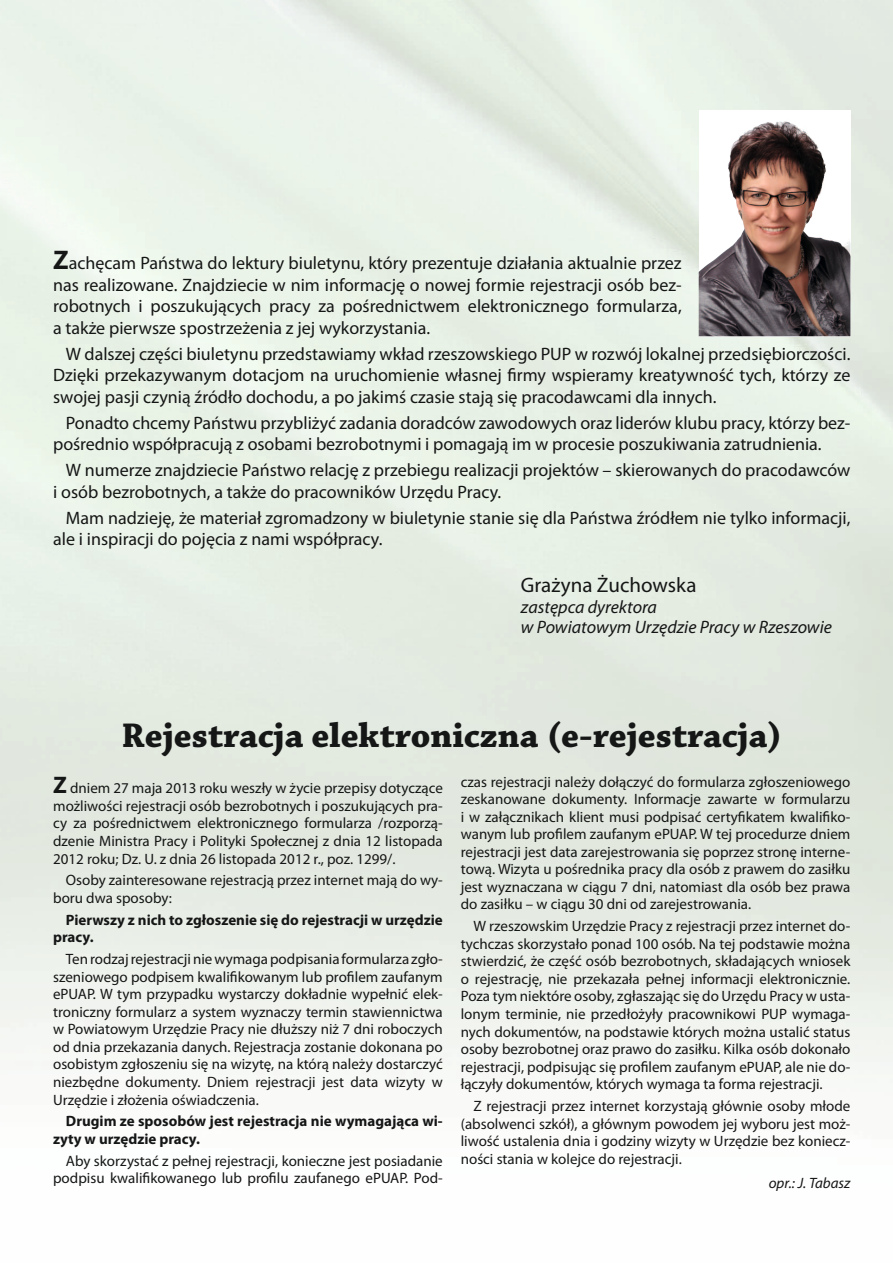
<style>
.page{position:relative;width:893px;height:1263px;background:#fff}
.page>*{position:absolute;margin:0;border:0;box-sizing:border-box;transform-origin:0 0}
.t1{font:700 36px "Chaparral Pro";color:#151616}
.t2{font:21px "Myriad Pro";color:#151616}
.t3{font:18px/21.6px "Myriad Pro";color:#151616}
.t4{font:italic 18px/20.7px "Myriad Pro";color:#151616}
.t5{font:15px/17.5px "Myriad Pro";color:#151616;text-align:justify}
.t6{font:700 15px/17.5px "Myriad Pro";color:#151616}
.t7{font:italic 15px "Myriad Pro";color:#151616}
.s1{font-weight:700;font-size:27px}
.s2{font-weight:700;font-size:24px}
</style>
<div class="page">
<svg style="left:699px;top:122px;width:151px;height:214px"></svg>
<svg style="left:775px;top:121px;width:13px;height:4px"></svg>
<p class="t3" style="left:53px;top:252px;width:630px;text-align:justify"><span class="s1">Z</span>achęcam Państwa do lektury biuletynu, który prezentuje działania aktualnie przez nas realizowane. Znajdziecie w nim informację o nowej formie rejestracji osób bez&shy;robotnych i poszukujących pracy za pośrednictwem elektronicznego formularza, a także pierwsze spostrzeżenia z jej wykorzystania.</p>
<p class="t3" style="left:53px;top:342px;width:799px;text-align:justify;text-indent:13px">W dalszej części biuletynu przedstawiamy wkład rzeszowskiego PUP w rozwój lokalnej przedsiębiorczości.<br>Dzięki przekazywanym dotacjom na uruchomienie własnej firmy wspieramy kreatywność tych, którzy ze swojej pasji czynią źródło dochodu, a po jakimś czasie stają się pracodawcami dla innych.</p>
<p class="t3" style="left:53px;top:412px;width:799px;text-indent:13px">Ponadto chcemy Państwu przybliżyć zadania doradców zawodowych oraz liderów klubu pracy, którzy bez&shy;pośrednio współpracują z osobami bezrobotnymi i pomagają im w procesie poszukiwania zatrudnienia.</p>
<p class="t3" style="left:53px;top:459px;width:799px;text-indent:13px">W numerze znajdziecie Państwo relację z przebiegu realizacji projektów – skierowanych do pracodawców i osób bezrobotnych, a także do pracowników Urzędu Pracy.</p>
<p class="t3" style="left:53px;top:506px;width:799px;text-indent:13px">Mam nadzieję, że materiał zgromadzony w biuletynie stanie się dla Państwa źródłem nie tylko informacji, ale i inspiracji do pojęcia z nami współpracy.</p>
<h2 class="t2" style="left:521px;top:572px;width:177px">Grażyna Żuchowska</h2>
<p class="t4" style="left:521px;top:596px;width:313px">zastępca dyrektora<br>w Powiatowym Urzędzie Pracy w Rzeszowie</p>
<h1 class="t1" style="left:122px;top:714px;width:662px">Rejestracja elektroniczna (e-rejestracja)</h1>
<p class="t5" style="left:53px;top:779px;width:391px"><span class="s2">Z</span> dniem 27 maja 2013 roku weszły w życie przepisy dotyczące możliwości rejestracji osób bezrobotnych i poszukujących pra&shy;cy za pośrednictwem elektronicznego formularza /rozporzą&shy;dzenie Ministra Pracy i Polityki Społecznej z dnia 12 listopada 2012 roku; Dz. U. z dnia 26 listopada 2012 r., poz. 1299/.</p>
<p class="t5" style="left:53px;top:871px;width:391px;text-indent:13px">Osoby zainteresowane rejestracją przez internet mają do wy&shy;boru dwa sposoby:</p>
<p class="t6" style="left:53px;top:910px;width:391px;text-indent:13px">Pierwszy z nich to zgłoszenie się do rejestracji w urzędzie pracy.</p>
<p class="t5" style="left:53px;top:950px;width:391px;text-indent:13px">Ten rodzaj rejestracji nie wymaga podpisania formularza zgło&shy;szeniowego podpisem kwalifikowanym lub profilem zaufanym ePUAP. W tym przypadku wystarczy dokładnie wypełnić elek&shy;troniczny formularz a system wyznaczy termin stawiennictwa w Powiatowym Urzędzie Pracy nie dłuższy niż 7 dni roboczych od dnia przekazania danych. Rejestracja zostanie dokonana po osobistym zgłoszeniu się na wizytę, na którą należy dostarczyć niezbędne dokumenty. Dniem rejestracji jest data wizyty w Urzędzie i złożenia oświadczenia.</p>
<p class="t6" style="left:53px;top:1112px;width:391px;text-indent:13px">Drugim ze sposobów jest rejestracja nie wymagająca wi&shy;zyty w urzędzie pracy.</p>
<p class="t5" style="left:53px;top:1151px;width:391px;text-align:right">Aby skorzystać z pełnej rejestracji, konieczne jest posiadanie podpisu kwalifikowanego lub profilu zaufanego ePUAP. Pod-</p>
<p class="t5" style="left:461px;top:772px;width:391px">czas rejestracji należy dołączyć do formularza zgłoszeniowego zeskanowane dokumenty. Informacje zawarte w formularzu i w załącznikach klient musi podpisać certyfikatem kwalifiko&shy;wanym lub profilem zaufanym ePUAP. W tej procedurze dniem rejestracji jest data zarejestrowania się poprzez stronę interne&shy;tową. Wizyta u pośrednika pracy dla osób z prawem do zasiłku jest wyznaczana w ciągu 7 dni, natomiast dla osób bez prawa do zasiłku – w ciągu 30 dni od zarejestrowania.</p>
<p class="t5" style="left:461px;top:917px;width:391px;text-indent:13px">W rzeszowskim Urzędzie Pracy z rejestracji przez internet do&shy;tychczas skorzystało ponad 100 osób. Na tej podstawie można stwierdzić, że część osób bezrobotnych, składających wniosek o rejestrację, nie przekazała pełnej informacji elektronicznie.<br>Poza tym niektóre osoby, zgłaszając się do Urzędu Pracy w usta&shy;lonym terminie, nie przedłożyły pracownikowi PUP wymaga&shy;nych dokumentów, na podstawie których można ustalić status osoby bezrobotnej oraz prawo do zasiłku. Kilka osób dokonało rejestracji, podpisując się profilem zaufanym ePUAP, ale nie do&shy;łączyły dokumentów, których wymaga ta forma rejestracji.</p>
<p class="t5" style="left:461px;top:1097px;width:391px;text-indent:13px">Z rejestracji przez internet korzystają głównie osoby młode (absolwenci szkół), a głównym powodem jej wyboru jest moż&shy;liwość ustalenia dnia i godziny wizyty w Urzędzie bez koniecz&shy;ności stania w kolejce do rejestracji.</p>
<p class="t7" style="left:769px;top:1173px;width:83px">opr.: J. Tabasz</p>
</div>
